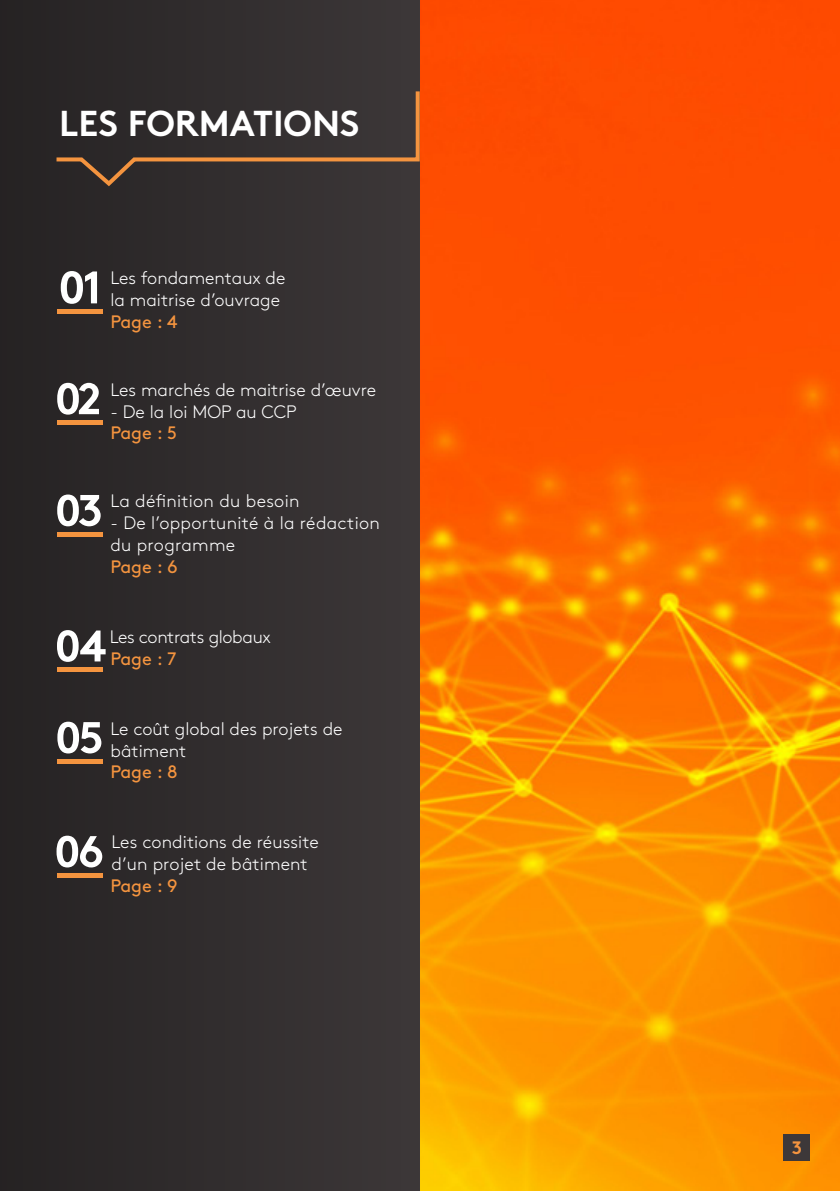
<style>
.page{position:relative;width:840px;height:1191px;background:#fff}
.page>*{position:absolute;margin:0;border:0;box-sizing:border-box;transform-origin:0 0}
.t1{font:700 36px "Brown";color:#fff}
.t2{font:300 18px/22px "Brown";color:#fff}
.t3{font:18px "Brown";color:#f4943f}
.t4{font:300 18px "Brown";letter-spacing:-.02em;color:#fff}
.t5{font:700 18px "Brown";color:#f4943f}
</style>
<div class="page">
<div style="left:0;top:0;width:624px;height:1191px;background:#312d2e"></div>
<img style="left:420px;top:0;width:419px;height:1191px">
<svg style="left:61px;top:271px;width:36px;height:33px"></svg>
<svg style="left:57px;top:383px;width:42px;height:31px"></svg>
<svg style="left:57px;top:494px;width:44px;height:32px"></svg>
<svg style="left:57px;top:630px;width:49px;height:32px"></svg>
<svg style="left:57px;top:721px;width:44px;height:32px"></svg>
<svg style="left:56px;top:835px;width:46px;height:32px"></svg>
<svg style="left:56px;top:87px;width:365px;height:102px"></svg>
<div style="left:57px;top:309px;width:45px;height:5px;background:#f4943f"></div>
<hr style="left:57px;top:420px;width:45px;height:4px;background:#f4943f">
<hr style="left:57px;top:532px;width:45px;height:4px;background:#f4943f">
<div style="left:57px;top:667px;width:45px;height:5px;background:#f4943f"></div>
<hr style="left:57px;top:759px;width:45px;height:4px;background:#f4943f">
<hr style="left:57px;top:873px;width:45px;height:4px;background:#f4943f">
<div style="left:783px;top:1134px;width:26px;height:26px;background:#3d3839"></div>
<h1 class="t1" style="left:59px;top:94px;width:301px">LES FORMATIONS</h1>
<p class="t2" style="left:110px;top:265px;width:176px">Les fondamentaux de la maitrise d’ouvrage</p>
<p class="t3" style="left:110px;top:308px;width:68px">Page : 4</p>
<p class="t2" style="left:110px;top:377px;width:267px">Les marchés de maitrise d’œuvre</p>
<p class="t2" style="left:110px;top:399px;width:188px">- De la loi MOP au CCP</p>
<p class="t3" style="left:110px;top:419px;width:68px">Page : 5</p>
<p class="t2" style="left:110px;top:489px;width:190px">La définition du besoin</p>
<p class="t2" style="left:110px;top:511px;width:271px">- De l’opportunité à la rédaction du programme</p>
<p class="t3" style="left:110px;top:553px;width:68px">Page : 6</p>
<p class="t4" style="left:110px;top:623px;width:162px">Les contrats globaux</p>
<p class="t3" style="left:110px;top:644px;width:67px">Page : 7</p>
<p class="t2" style="left:110px;top:716px;width:233px">Le coût global des projets de bâtiment</p>
<p class="t3" style="left:110px;top:758px;width:68px">Page : 8</p>
<p class="t2" style="left:111px;top:829px;width:209px">Les conditions de réussite d’un projet de bâtiment</p>
<p class="t3" style="left:110px;top:872px;width:68px">Page : 9</p>
<p class="t5" style="left:791px;top:1132px;width:12px">3</p>
</div>
